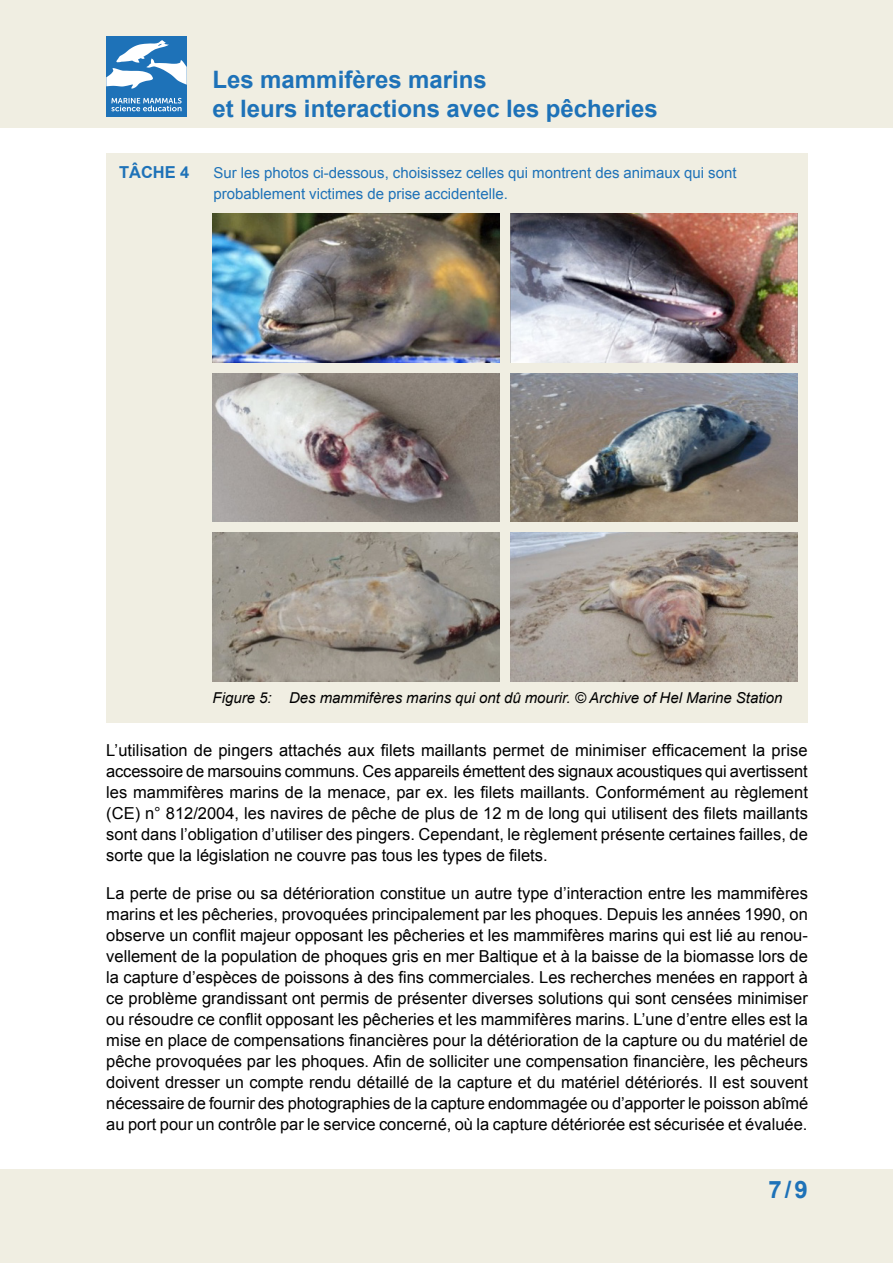
<style>
.page{position:relative;width:893px;height:1263px;background:#fff}
.page>*{position:absolute;margin:0;border:0;box-sizing:border-box;transform-origin:0 0}
.t1{font:700 24px/28.5px "Arial";color:#1e72b8}
.t2{font:16.5px/21px "Arial";color:#000;text-align:justify}
.t3{font:700 16.5px "Arial";color:#1e72b8}
.t4{font:15px/21px "Arial";color:#1e72b8}
.t5{font:italic 15px "Arial";color:#000}
</style>
<div class="page">
<div style="left:0;top:0;width:893px;height:128px;background:#f0eee2"></div>
<div style="left:0;top:1169px;width:893px;height:94px;background:#f0eee2"></div>
<div style="left:106px;top:36px;width:81px;height:81px;background:#1e72b8"></div>
<svg style="left:106px;top:40px;width:81px;height:49px"></svg>
<svg style="left:111px;top:98px;width:71px;height:13px"></svg>
<div style="left:106px;top:153px;width:702px;height:570px;background:#f0eee2"></div>
<img style="left:213px;top:214px;width:287px;height:148px">
<img style="left:213px;top:373px;width:287px;height:149px">
<img style="left:213px;top:533px;width:287px;height:148px">
<img style="left:510px;top:214px;width:287px;height:148px">
<img style="left:510px;top:373px;width:287px;height:149px">
<img style="left:510px;top:533px;width:287px;height:148px">
<h1 class="t1" style="left:213px;top:67px;width:447px">Les mammifères marins<br>et leurs interactions avec les pêcheries</h1>
<p class="t3" style="left:119px;top:161px;width:72px">TÂCHE 4</p>
<p class="t4" style="left:214px;top:162px;width:524px">Sur les photos ci-dessous, choisissez celles qui montrent des animaux qui sont probablement victimes de prise accidentelle.</p>
<p class="t5" style="left:213px;top:688px;width:571px">Figure 5: Des mammifères marins qui ont dû mourir. © Archive of Hel Marine Station</p>
<p class="t2" style="left:106px;top:740px;width:703px">L’utilisation de pingers attachés aux filets maillants permet de minimiser efficacement la prise accessoire de marsouins communs. Ces appareils émettent des signaux acoustiques qui avertissent les mammifères marins de la menace, par ex. les filets maillants. Conformément au règlement (CE) n° 812/2004, les navires de pêche de plus de 12 m de long qui utilisent des filets maillants sont dans l’obligation d’utiliser des pingers. Cependant, le règlement présente certaines failles, de sorte que la législation ne couvre pas tous les types de filets.</p>
<p class="t2" style="left:106px;top:883px;width:703px">La perte de prise ou sa détérioration constitue un autre type d’interaction entre les mammifères marins et les pêcheries, provoquées principalement par les phoques. Depuis les années 1990, on observe un conflit majeur opposant les pêcheries et les mammifères marins qui est lié au renou&shy;vellement de la population de phoques gris en mer Baltique et à la baisse de la biomasse lors de la capture d’espèces de poissons à des fins commerciales. Les recherches menées en rapport à ce problème grandissant ont permis de présenter diverses solutions qui sont censées minimiser ou résoudre ce conflit opposant les pêcheries et les mammifères marins. L’une d’entre elles est la mise en place de compensations financières pour la détérioration de la capture ou du matériel de pêche provoquées par les phoques. Afin de solliciter une compensation financière, les pêcheurs doivent dresser un compte rendu détaillé de la capture et du matériel détériorés. Il est souvent nécessaire de fournir des photographies de la capture endommagée ou d’apporter le poisson abîmé au port pour un contrôle par le service concerné, où la capture détériorée est sécurisée et évaluée.</p>
<h1 class="t1" style="left:769px;top:1176px;width:41px">7/9</h1>
</div>
